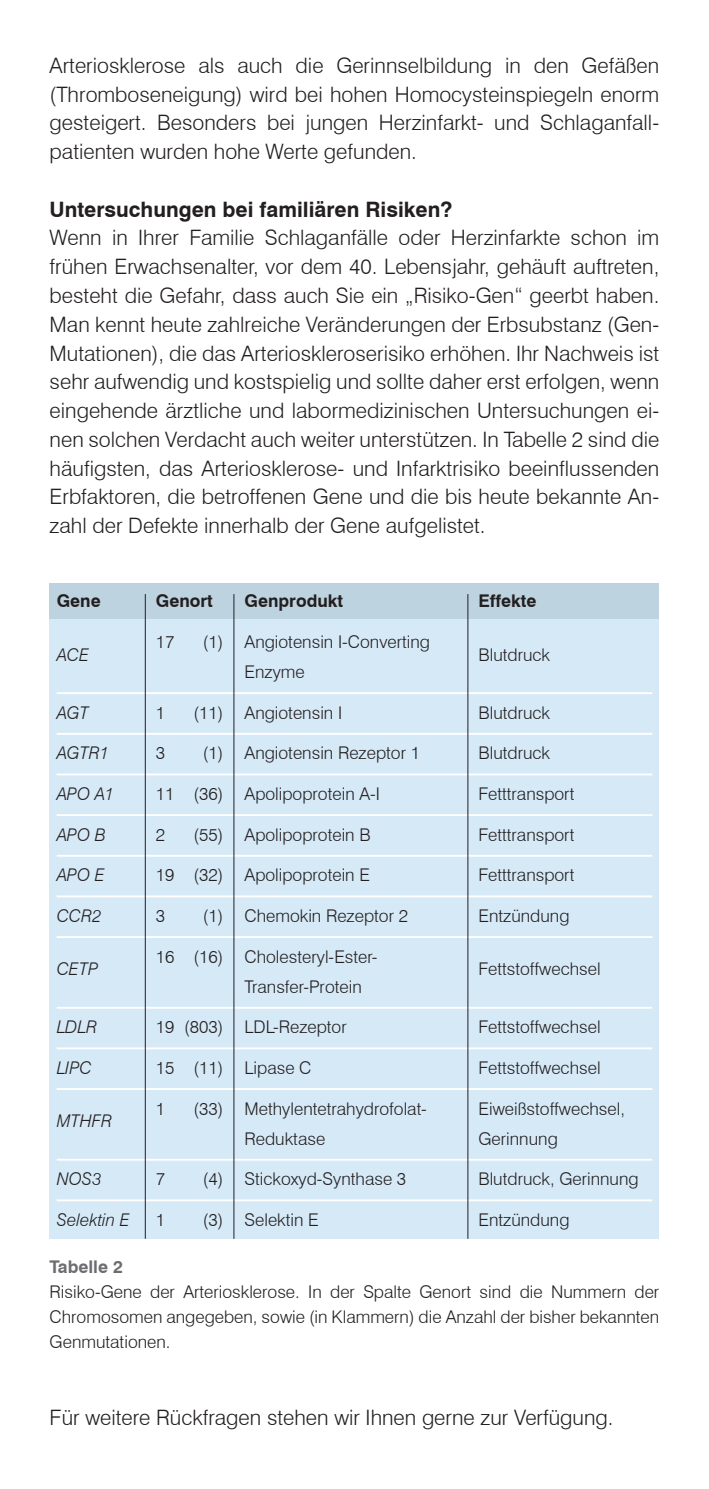
<style>
.page{position:relative;width:709px;height:1489px;background:#fff}
.page>*{position:absolute;margin:0;border:0;box-sizing:border-box;transform-origin:0 0}
.t1{font:300 21.25px/28.8px "Swiss 721 BT";color:#231f20;text-align:justify}
.t2{font:700 21.25px "Swiss 721 BT";color:#231f20}
.t3{font:300 17.5px/25px "Swiss 721 BT";color:#231f20;text-align:justify}
.t4{font:italic 300 17.5px "Swiss 721 BT";color:#231f20}
.t5{font:700 17.5px "Swiss 721 BT";color:#231f20}
.t6{font:700 17.5px "Swiss 721 BT";color:#6c6d70}
</style>
<div class="page">
<div style="left:50px;top:619px;width:609px;height:619px;background:#d6e9f7"></div>
<div style="left:50px;top:583px;width:609px;height:36px;background:#bed3e0"></div>
<hr style="left:57px;top:692px;width:595px;height:2px;background:#fff">
<hr style="left:57px;top:732px;width:595px;height:2px;background:#fff">
<hr style="left:57px;top:773px;width:595px;height:2px;background:#fff">
<hr style="left:57px;top:814px;width:595px;height:2px;background:#fff">
<hr style="left:57px;top:854px;width:595px;height:2px;background:#fff">
<hr style="left:57px;top:895px;width:595px;height:2px;background:#fff">
<hr style="left:57px;top:936px;width:595px;height:2px;background:#fff">
<hr style="left:57px;top:1006px;width:595px;height:2px;background:#fff">
<hr style="left:57px;top:1047px;width:595px;height:2px;background:#fff">
<hr style="left:57px;top:1088px;width:595px;height:1px;background:#fff">
<hr style="left:57px;top:1158px;width:595px;height:2px;background:#fff">
<hr style="left:57px;top:1199px;width:595px;height:2px;background:#fff">
<hr style="left:145px;top:594px;width:1px;height:644px;background:#231f20">
<hr style="left:233px;top:594px;width:1px;height:644px;background:#231f20">
<hr style="left:467px;top:594px;width:1px;height:644px;background:#231f20">
<p class="t1" style="left:50px;top:51px;width:611px">Arteriosklerose als auch die Gerinnselbildung in den Gefäßen (Thromboseneigung) wird bei hohen Homocysteinspiegeln enorm gesteigert. Besonders bei jungen Herzinfarkt- und Schlaganfall&shy;patienten wurden hohe Werte gefunden.</p>
<p class="t2" style="left:50px;top:196px;width:404px">Untersuchungen bei familiären Risiken?</p>
<p class="t1" style="left:50px;top:223px;width:611px">Wenn in Ihrer Familie Schlaganfälle oder Herzinfarkte schon im frühen Erwachsenalter, vor dem 40. Lebensjahr, gehäuft auftreten, besteht die Gefahr, dass auch Sie ein „Risiko-Gen“ geerbt haben.<br>Man kennt heute zahlreiche Veränderungen der Erbsubstanz (Gen-Mutationen), die das Arterioskleroserisiko erhöhen. Ihr Nachweis ist sehr aufwendig und kostspielig und sollte daher erst erfolgen, wenn eingehende ärztliche und labormedizinischen Untersuchungen ei&shy;nen solchen Verdacht auch weiter unterstützen. In Tabelle 2 sind die häufigsten, das Arteriosklerose- und Infarktrisiko beeinflussenden Erbfaktoren, die betroffenen Gene und die bis heute bekannte An&shy;zahl der Defekte innerhalb der Gene aufgelistet.</p>
<p class="t5" style="left:57px;top:590px;width:45px">Gene</p>
<p class="t5" style="left:156px;top:590px;width:58px">Genort</p>
<p class="t5" style="left:244px;top:590px;width:100px">Genprodukt</p>
<p class="t5" style="left:478px;top:590px;width:59px">Effekte</p>
<p class="t4" style="left:57px;top:643px;width:34px">ACE</p>
<p class="t3" style="left:156px;top:629px;width:20px">17</p>
<p class="t3" style="left:203px;top:629px;width:229px">(1) Angiotensin I-Converting</p>
<p class="t3" style="left:478px;top:641px;width:73px">Blutdruck</p>
<p class="t3" style="left:244px;top:659px;width:62px">Enzyme</p>
<p class="t4" style="left:57px;top:701px;width:34px">AGT</p>
<p class="t3" style="left:156px;top:699px;width:11px">1</p>
<p class="t3" style="left:194px;top:699px;width:150px">(11) Angiotensin I</p>
<p class="t3" style="left:478px;top:699px;width:73px">Blutdruck</p>
<p class="t4" style="left:57px;top:742px;width:54px">AGTR1</p>
<p class="t3" style="left:156px;top:740px;width:11px">3</p>
<p class="t3" style="left:203px;top:740px;width:219px">(1) Angiotensin Rezeptor 1</p>
<p class="t3" style="left:478px;top:740px;width:73px">Blutdruck</p>
<p class="t4" style="left:57px;top:783px;width:59px">APO A1</p>
<p class="t3" style="left:156px;top:781px;width:226px">11 (36) Apolipoprotein A-I</p>
<p class="t3" style="left:478px;top:781px;width:97px">Fetttransport</p>
<p class="t4" style="left:57px;top:823px;width:51px">APO B</p>
<p class="t3" style="left:156px;top:821px;width:11px">2</p>
<p class="t3" style="left:193px;top:821px;width:178px">(55) Apolipoprotein B</p>
<p class="t3" style="left:478px;top:821px;width:97px">Fetttransport</p>
<p class="t4" style="left:57px;top:864px;width:50px">APO E</p>
<p class="t3" style="left:156px;top:862px;width:215px">19 (32) Apolipoprotein E</p>
<p class="t3" style="left:478px;top:862px;width:97px">Fetttransport</p>
<p class="t4" style="left:57px;top:905px;width:46px">CCR2</p>
<p class="t3" style="left:156px;top:903px;width:11px">3</p>
<p class="t3" style="left:203px;top:903px;width:207px">(1) Chemokin Rezeptor 2</p>
<p class="t3" style="left:478px;top:903px;width:92px">Entzündung</p>
<p class="t4" style="left:57px;top:958px;width:43px">CETP</p>
<p class="t3" style="left:156px;top:943px;width:223px">16 (16) Cholesteryl-Ester-</p>
<p class="t3" style="left:478px;top:956px;width:124px">Fettstoffwechsel</p>
<p class="t3" style="left:244px;top:973px;width:119px">Transfer-Protein</p>
<p class="t4" style="left:57px;top:1016px;width:42px">LDLR</p>
<p class="t3" style="left:156px;top:1014px;width:192px">19 (803) LDL-Rezeptor</p>
<p class="t3" style="left:478px;top:1014px;width:124px">Fettstoffwechsel</p>
<p class="t4" style="left:57px;top:1057px;width:37px">LIPC</p>
<p class="t3" style="left:156px;top:1054px;width:157px">15 (11) Lipase C</p>
<p class="t3" style="left:478px;top:1054px;width:124px">Fettstoffwechsel</p>
<p class="t4" style="left:57px;top:1110px;width:57px">MTHFR</p>
<p class="t3" style="left:156px;top:1095px;width:11px">1</p>
<p class="t3" style="left:193px;top:1095px;width:235px">(33) Methylentetrahydrofolat-</p>
<p class="t3" style="left:478px;top:1095px;width:148px">Eiweißstoffwechsel,</p>
<p class="t3" style="left:244px;top:1125px;width:82px">Reduktase</p>
<p class="t3" style="left:478px;top:1125px;width:81px">Gerinnung</p>
<p class="t4" style="left:57px;top:1168px;width:46px">NOS3</p>
<p class="t3" style="left:156px;top:1166px;width:11px">7</p>
<p class="t3" style="left:203px;top:1166px;width:205px">(4) Stickoxyd-Synthase 3</p>
<p class="t3" style="left:478px;top:1166px;width:162px">Blutdruck, Gerinnung</p>
<p class="t4" style="left:57px;top:1208px;width:74px">Selektin E</p>
<p class="t3" style="left:156px;top:1206px;width:11px">1</p>
<p class="t3" style="left:203px;top:1206px;width:117px">(3) Selektin E</p>
<p class="t3" style="left:478px;top:1206px;width:92px">Entzündung</p>
<p class="t6" style="left:50px;top:1255px;width:75px">Tabelle 2</p>
<p class="t3" style="left:50px;top:1278px;width:611px">Risiko-Gene der Arteriosklerose. In der Spalte Genort sind die Nummern der Chromosomen angegeben, sowie (in Klammern) die Anzahl der bisher bekannten Genmutationen.</p>
<p class="t1" style="left:50px;top:1402px;width:565px">Für weitere Rückfragen stehen wir Ihnen gerne zur Verfügung.</p>
</div>
